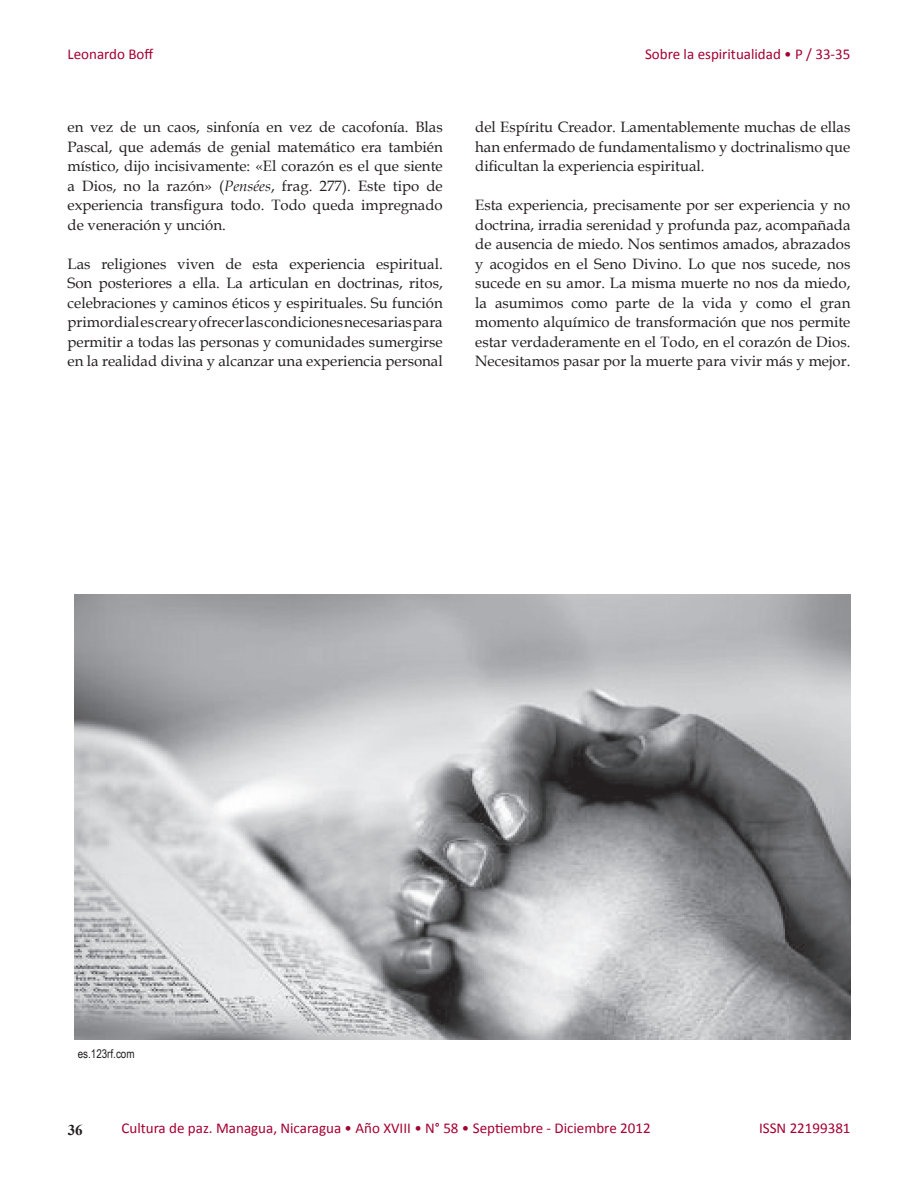
<style>
.page{position:relative;width:918px;height:1188px;background:#fff}
.page>*{position:absolute;margin:0;border:0;box-sizing:border-box;transform-origin:0 0}
.t1{font:15px/19.5px "Book Antiqua";color:#231f20;text-align:justify}
.t2{font:15px "Calibri";color:#a40133}
.t3{font:700 15px "Times New Roman";color:#231f20}
.t4{font:12px "Arial Narrow";color:#231f20}
.s1{font-style:italic}
</style>
<div class="page">
<img style="left:75px;top:594px;width:775px;height:445px">
<p class="t2" style="left:68px;top:44px;width:87px">Leonardo Boff</p>
<p class="t1" style="left:68px;top:117px;width:377px">en vez de un caos, sinfonía en vez de cacofonía. Blas Pascal, que además de genial matemático era también místico, dijo incisivamente: «El corazón es el que siente a Dios, no la razón» (<span class="s1">Pensées</span>, frag. 277). Este tipo de experiencia transfigura todo. Todo queda impregnado de veneración y unción.</p>
<p class="t1" style="left:68px;top:254px;width:377px">Las religiones viven de esta experiencia espiritual.<br>Son posteriores a ella. La articulan en doctrinas, ritos, celebraciones y caminos éticos y espirituales. Su función primordial es crear y ofrecer las condiciones necesarias para permitir a todas las personas y comunidades sumergirse en la realidad divina y alcanzar una experiencia personal</p>
<p class="t2" style="left:645px;top:44px;width:207px">Sobre la espiritualidad • P / 33-35</p>
<p class="t1" style="left:475px;top:117px;width:377px">del Espíritu Creador. Lamentablemente muchas de ellas han enfermado de fundamentalismo y doctrinalismo que dificultan la experiencia espiritual.</p>
<p class="t1" style="left:475px;top:195px;width:377px">Esta experiencia, precisamente por ser experiencia y no doctrina, irradia serenidad y profunda paz, acompañada de ausencia de miedo. Nos sentimos amados, abrazados y acogidos en el Seno Divino. Lo que nos sucede, nos sucede en su amor. La misma muerte no nos da miedo, la asumimos como parte de la vida y como el gran momento alquímico de transformación que nos permite estar verdaderamente en el Todo, en el corazón de Dios.<br>Necesitamos pasar por la muerte para vivir más y mejor.</p>
<p class="t4" style="left:78px;top:1045px;width:58px">es.123rf.com</p>
<p class="t3" style="left:68px;top:1120px;width:16px">36</p>
<p class="t2" style="left:122px;top:1118px;width:531px">Cultura de paz. Managua, Nicaragua • Año XVIII • N° 58 • Septiembre - Diciembre 2012</p>
<p class="t2" style="left:759px;top:1118px;width:93px">ISSN 22199381</p>
</div>
